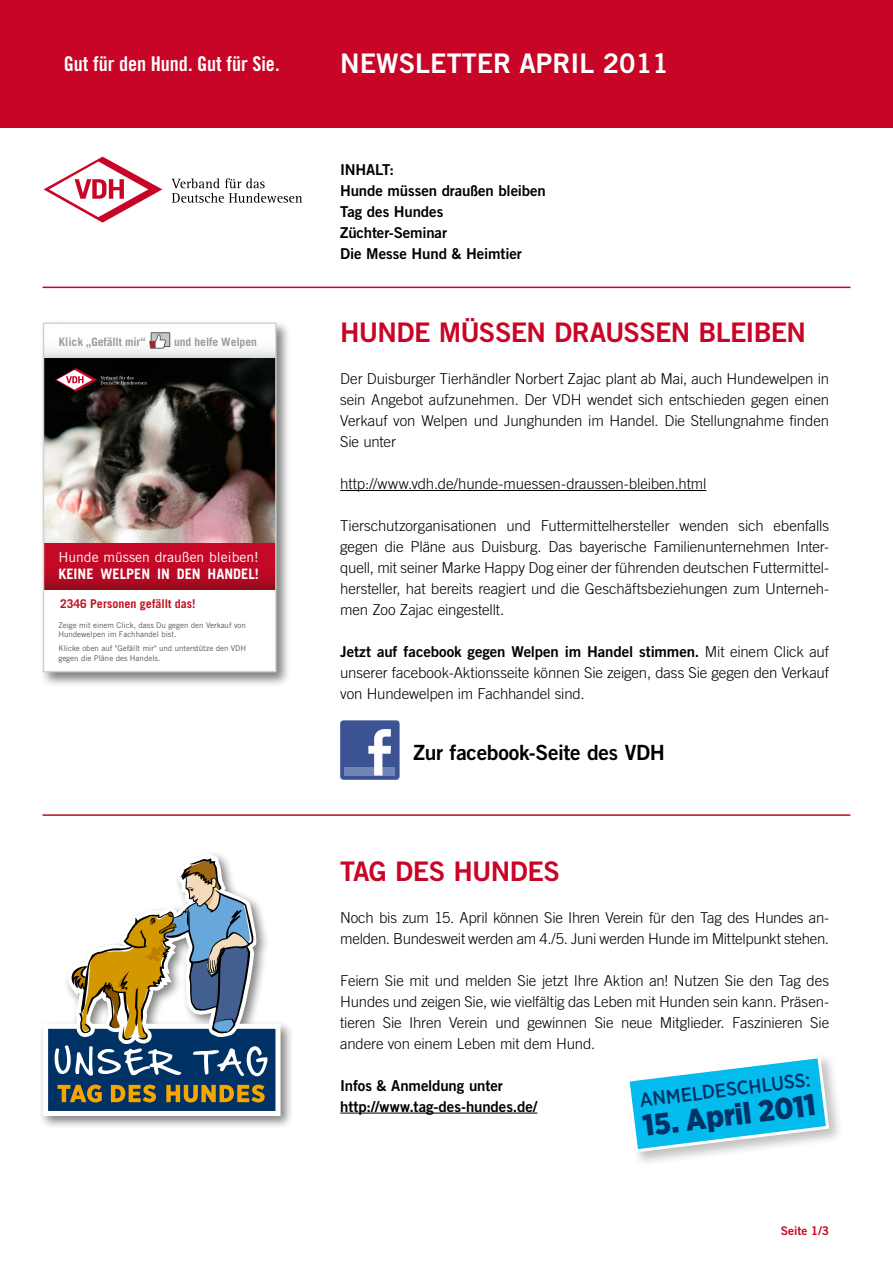
<style>
.page{position:relative;width:893px;height:1263px;background:#fff}
.page>*{position:absolute;margin:0;border:0;box-sizing:border-box;transform-origin:0 0}
.t1{font:900 30px "Gotham Narrow";color:#003266}
.t2{font:27px "Trade Gothic LT Std Bd 2";letter-spacing:-.02em;color:#c80526}
.t3{font:27px "Trade Gothic LT Std Bd 2";color:#fff}
.t4{font:21px "Trade Gothic LT Std Bd 2";letter-spacing:-.015em;color:#000}
.t5{font:20.4px "Trade Gothic LT Std Bd Cn 20";color:#fff}
.t6{font:500 19.5px "Gotham Narrow";color:#003266}
.t7{font:300 15px/21px "Trade Gothic LT Std";letter-spacing:-.01em;color:#000;text-align:justify}
.t8{font:15px/21px "Trade Gothic LT Std Bd 2";letter-spacing:-.01em;color:#000}
.t9{font:700 14.4px "Trade Gothic LT Std";color:#fff}
.t10{font:13.95px "Trade Gothic LT Std";color:#fff}
.t11{font:700 12.15px "Trade Gothic LT Std";color:#bd1420}
.t12{font:12px "Trade Gothic LT Std Bd 2";color:#c80526}
.t13{font:700 11.55px "Trade Gothic LT Std";letter-spacing:-.005em;color:#9a9c9c}
.t14{font:7.95px/9.4px "Trade Gothic LT Std";color:#565655}
.s1{font-family:"Trade Gothic LT Std";font-weight:300}
</style>
<div class="page">
<hr style="left:340px;top:490px;width:366px;height:1px;background:#000">
<hr style="left:340px;top:1113px;width:197px;height:1px;background:#000">
<div style="left:0;top:0;width:893px;height:128px;background:#c80526"></div>
<svg style="left:44px;top:157px;width:118px;height:66px"></svg>
<svg style="left:171px;top:178px;width:131px;height:25px"></svg>
<div style="left:39px;top:319px;width:252px;height:368px;background:#000;opacity:.5"></div>
<div style="left:44px;top:323px;width:232px;height:349px;background:#fff"></div>
<img style="left:45px;top:357px;width:230px;height:186px">
<div style="left:44px;top:325px;width:232px;height:32px;background:linear-gradient(to bottom,#fff,#ededed)"></div>
<svg style="left:45px;top:543px;width:230px;height:46px"></svg>
<svg style="left:55px;top:368px;width:92px;height:24px"></svg>
<div style="left:151px;top:333px;width:19px;height:14px;background:#c5c5c5"></div>
<div style="left:151px;top:332px;width:19px;height:15px;border:1px solid #565655"></div>
<svg style="left:149px;top:334px;width:17px;height:15px"></svg>
<div style="left:43px;top:322px;width:234px;height:350px;border:1px solid #cfd0d0"></div>
<hr style="left:43px;top:287px;width:807px;height:1px;background:#c80526">
<hr style="left:43px;top:814px;width:807px;height:2px;background:#c80526">
<div style="left:340px;top:720px;width:60px;height:60px;background:#3b5293;border-radius:3px"></div>
<div style="left:344px;top:767px;width:51px;height:8px;background:#7186b6"></div>
<svg style="left:368px;top:729px;width:23px;height:46px"></svg>
<div style="left:38px;top:849px;width:255px;height:279px;background:#000;opacity:.5"></div>
<div style="left:46px;top:1026px;width:232px;height:87px;background:#003266"></div>
<div style="left:43px;top:1024px;width:238px;height:92px;border:5px solid #fff"></div>
<svg style="left:57px;top:1084px;width:45px;height:18px"></svg>
<svg style="left:111px;top:1084px;width:45px;height:18px"></svg>
<svg style="left:166px;top:1084px;width:99px;height:18px"></svg>
<svg style="left:55px;top:854px;width:212px;height:222px"></svg>
<div style="left:623px;top:1051px;width:220px;height:115px;background:#000;opacity:.25"></div>
<svg style="left:625px;top:1053px;width:206px;height:101px"></svg>
<h3 class="t5" style="left:64px;top:51px;width:217px">Gut für den Hund. Gut für Sie.</h3>
<h2 class="t3" style="left:340px;top:46px;width:227px">N ewsletter APRIL</h2>
<h2 class="t3" style="left:603px;top:46px;width:67px">2011</h2>
<p class="t13" style="left:59px;top:335px;width:88px">Klick „Gefällt mir“</p>
<p class="t13" style="left:174px;top:335px;width:84px">und helfe Welpen</p>
<p class="t10" style="left:58px;top:549px;width:202px">Hunde müssen draußen bleiben!</p>
<p class="t9" style="left:58px;top:565px;width:202px">KEINE WELPEN IN DEN HANDEL!</p>
<p class="t11" style="left:60px;top:596px;width:137px">2346 Personen gefällt das!</p>
<p class="t14" style="left:58px;top:620px;width:189px">Zeige mit einem Click, dass Du gegen den Verkauf von<br>Hundewelpen im Fachhandel bist.</p>
<p class="t14" style="left:58px;top:643px;width:189px">Klicke oben auf "Gefällt mir" und unterstütze den VDH gegen die Pläne des Handels.</p>
<p class="t8" style="left:340px;top:159px;width:207px">IN HALT:<br>Hunde müssen draußen bleiben<br>Tag des Hundes<br>Züchter-Seminar<br>Die Messe Hund &amp; Heimtier</p>
<h2 class="t2" style="left:340px;top:316px;width:467px">Hunde müssen drauSSen bleiben</h2>
<p class="t7" style="left:340px;top:368px;width:490px">Der Duisburger Tierhändler Norbert Zajac plant ab Mai, auch Hundewelpen in sein Angebot aufzunehmen. Der VDH wendet sich entschieden gegen einen Verkauf von Welpen und Junghunden im Handel. Die Stellungnahme finden Sie unter</p>
<p class="t7" style="left:340px;top:473px;width:368px">http://www.vdh.de/hunde-muessen-draussen-bleiben.html</p>
<p class="t7" style="left:340px;top:515px;width:490px">Tierschutzorganisationen und Futtermittelhersteller wenden sich ebenfalls gegen die Pläne aus Duisburg. Das bayerische Familienunternehmen Inter&shy;quell, mit seiner Marke Happy Dog einer der führenden deutschen Futtermittel&shy;hersteller, hat bereits reagiert und die Geschäftsbeziehungen zum Unterneh&shy;men Zoo Zajac eingestellt.</p>
<p class="t8" style="left:340px;top:641px;width:490px">Jetzt auf facebook gegen Welpen im Handel stimmen. <span class="s1">Mit einem Click auf</span></p>
<p class="t7" style="left:340px;top:662px;width:490px">unserer facebook-Aktionsseite können Sie zeigen, dass Sie gegen den Verkauf von Hundewelpen im Fachhandel sind.</p>
<h3 class="t4" style="left:414px;top:739px;width:253px">Zur facebook-Seite des VDH</h3>
<h2 class="t2" style="left:340px;top:854px;width:221px">Tag des Hundes</h2>
<p class="t7" style="left:340px;top:906px;width:490px">Noch bis zum 15. April können Sie Ihren Verein für den Tag des Hundes an&shy;melden. Bundesweit werden am 4./5. Juni werden Hunde im Mittelpunkt stehen.</p>
<p class="t7" style="left:340px;top:969px;width:490px">Feiern Sie mit und melden Sie jetzt Ihre Aktion an! Nutzen Sie den Tag des Hundes und zeigen Sie, wie vielfältig das Leben mit Hunden sein kann. Präsen&shy;tieren Sie Ihren Verein und gewinnen Sie neue Mitglieder. Faszinieren Sie andere von einem Leben mit dem Hund.</p>
<p class="t8" style="left:340px;top:1074px;width:199px">I nfos &amp; Anmeldung unter http://www.tag-des-hundes.de/</p>
<h3 class="t6" style="left:638px;top:1088px;width:173px;rotate:-7deg">Anmeldeschluss:</h3>
<h1 class="t1" style="left:640px;top:1106px;width:175px;rotate:-7deg">15. April 2011</h1>
<p class="t12" style="left:781px;top:1223px;width:50px">Seite 1/3</p>
</div>
